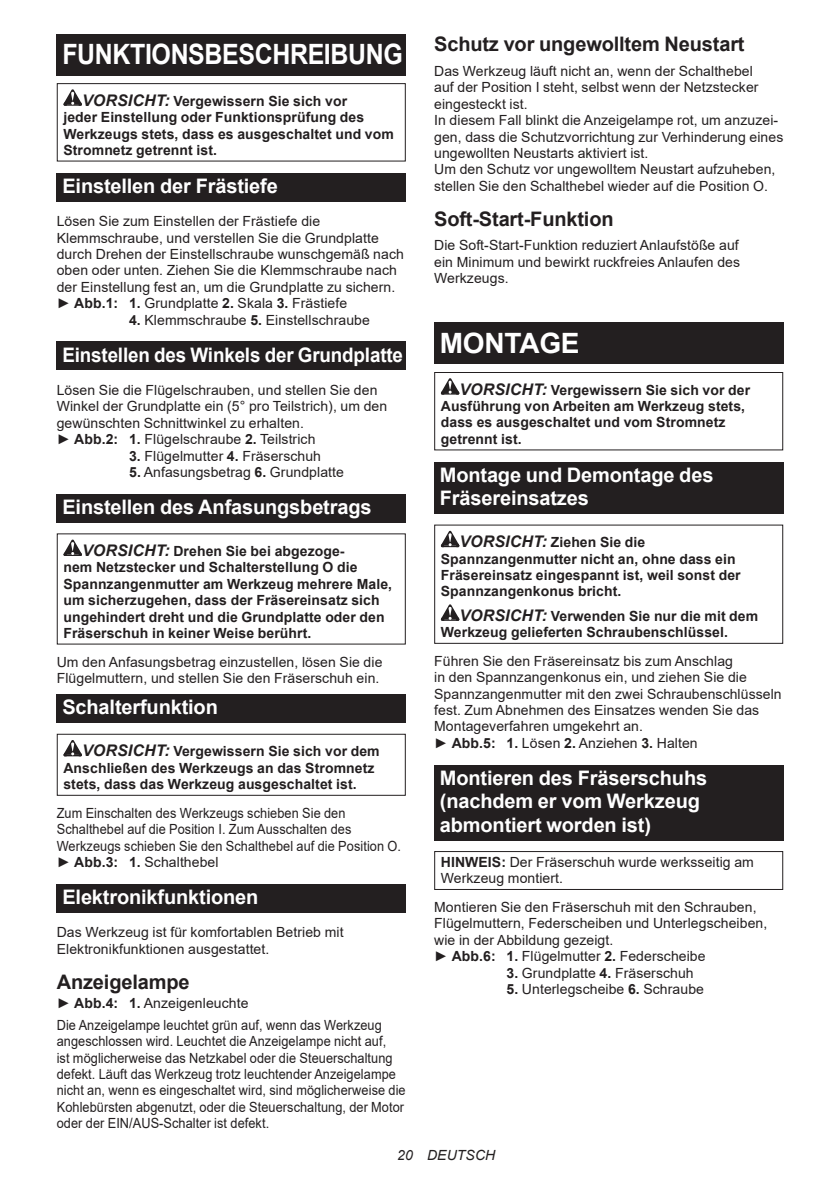
<style>
.page{position:relative;width:840px;height:1191px;background:#fff}
.page>*{position:absolute;margin:0;border:0;box-sizing:border-box;transform-origin:0 0}
.t1{font:700 28px "Arial";letter-spacing:-.015em;color:#fff;scale:.89 1}
.t2{font:700 28px "Arial";letter-spacing:-.015em;color:#fff}
.t3{font:700 20px/23.4px "Arial";letter-spacing:-.01em;color:#fff}
.t4{font:700 20px "Arial";letter-spacing:-.01em;color:#231f20}
.t5{font:700 20px "Arial";letter-spacing:-.01em;color:#fff;scale:.94 1}
.t6{font:14px/16.4px "Arial";letter-spacing:.005em;color:#231f20}
.t7{font:700 14px/16.4px "Arial";letter-spacing:.005em;color:#231f20}
.t8{font:14px/16.4px "Arial";letter-spacing:.005em;color:#231f20;scale:.91 1}
.t9{font:italic 14px "Arial";letter-spacing:.005em;color:#231f20}
.s1{font-style:italic;font-size:16px}
.s2{font-weight:700}
</style>
<div class="page">
<div style="left:57px;top:34px;width:348px;height:41px;background:#231f20"></div>
<svg style="left:63px;top:89px;width:19px;height:17px"></svg>
<div style="left:57px;top:83px;width:348px;height:79px;border:1px solid #231f20"></div>
<div style="left:57px;top:173px;width:348px;height:28px;background:#231f20"></div>
<div style="left:57px;top:342px;width:348px;height:28px;background:#231f20"></div>
<div style="left:57px;top:494px;width:348px;height:28px;background:#231f20"></div>
<svg style="left:63px;top:539px;width:19px;height:17px"></svg>
<div style="left:57px;top:694px;width:348px;height:29px;background:#231f20"></div>
<svg style="left:63px;top:740px;width:19px;height:16px"></svg>
<div style="left:57px;top:733px;width:348px;height:63px;border:1px solid #231f20"></div>
<div style="left:57px;top:884px;width:348px;height:28px;background:#231f20"></div>
<div style="left:434px;top:323px;width:348px;height:41px;background:#231f20"></div>
<svg style="left:440px;top:378px;width:19px;height:16px"></svg>
<div style="left:434px;top:372px;width:348px;height:78px;border:1px solid #231f20"></div>
<div style="left:434px;top:462px;width:348px;height:52px;background:#231f20"></div>
<svg style="left:440px;top:531px;width:19px;height:16px"></svg>
<svg style="left:440px;top:604px;width:19px;height:17px"></svg>
<div style="left:434px;top:524px;width:348px;height:120px;border:1px solid #231f20"></div>
<div style="left:434px;top:765px;width:348px;height:75px;background:#231f20"></div>
<div style="left:434px;top:851px;width:348px;height:39px;border:1px solid #231f20"></div>
<h1 class="t1" style="left:62px;top:34px;width:384px">FUNKTIONSBESCHREIBUNG</h1>
<p class="t7" style="left:63px;top:93px;width:332px;text-indent:19px"><span class="s1">VORSICHT:</span> Vergewissern Sie sich vor<br>jeder Einstellung oder Funktionsprüfung des Werkzeugs stets, dass es ausgeschaltet und vom Stromnetz getrennt ist.</p>
<h2 class="t3" style="left:62px;top:174px;width:217px">Einstellen der Frästiefe</h2>
<p class="t6" style="left:57px;top:213px;width:348px">Lösen Sie zum Einstellen der Frästiefe die Klemmschraube, und verstellen Sie die Grundplatte durch Drehen der Einstellschraube wunschgemäß nach oben oder unten. Ziehen Sie die Klemmschraube nach der Einstellung fest an, um die Grundplatte zu sichern. ► <span class="s2">Abb.1: 1.</span> Grundplatte <span class="s2">2.</span> Skala <span class="s2">3.</span> Frästiefe</p>
<p class="t6" style="left:129px;top:311px;width:242px"><span class="s2">4.</span> Klemmschraube <span class="s2">5.</span> Einstellschraube</p>
<h2 class="t5" style="left:62px;top:340px;width:363px">Einstellen des Winkels der Grundplatte</h2>
<p class="t6" style="left:57px;top:382px;width:332px">Lösen Sie die Flügelschrauben, und stellen Sie den Winkel der Grundplatte ein (5° pro Teilstrich), um den gewünschten Schnittwinkel zu erhalten.<br>► <span class="s2">Abb.2: 1.</span> Flügelschraube <span class="s2">2.</span> Teilstrich</p>
<p class="t6" style="left:129px;top:447px;width:193px"><span class="s2">3.</span> Flügelmutter <span class="s2">4.</span> Fräserschuh</p>
<p class="t6" style="left:129px;top:464px;width:216px"><span class="s2">5.</span> Anfasungsbetrag <span class="s2">6.</span> Grundplatte</p>
<h2 class="t3" style="left:62px;top:495px;width:310px">Einstellen des Anfasungsbetrags</h2>
<p class="t7" style="left:63px;top:543px;width:330px;text-indent:19px"><span class="s1">VORSICHT:</span> Drehen Sie bei abgezoge-<br>nem Netzstecker und Schalterstellung O die Spannzangenmutter am Werkzeug mehrere Male, um sicherzugehen, dass der Fräsereinsatz sich ungehindert dreht und die Grundplatte oder den Fräserschuh in keiner Weise berührt.</p>
<p class="t6" style="left:57px;top:653px;width:327px">Um den Anfasungsbetrag einzustellen, lösen Sie die<br>Flügelmuttern, und stellen Sie den Fräserschuh ein.</p>
<h2 class="t3" style="left:62px;top:696px;width:157px">Schalterfunktion</h2>
<p class="t7" style="left:63px;top:743px;width:317px;text-indent:19px"><span class="s1">VORSICHT:</span> Vergewissern Sie sich vor dem<br>Anschließen des Werkzeugs an das Stromnetz stets, dass das Werkzeug ausgeschaltet ist.</p>
<p class="t8" style="left:57px;top:804px;width:379px">Zum Einschalten des Werkzeugs schieben Sie den Schalthebel auf die Position I. Zum Ausschalten des Werkzeugs schieben Sie den Schalthebel auf die Position O. ► <span class="s2">Abb.3: 1.</span> Schalthebel</p>
<h2 class="t3" style="left:62px;top:885px;width:197px">Elektronikfunktionen</h2>
<p class="t6" style="left:57px;top:924px;width:288px">Das Werkzeug ist für komfortablen Betrieb mit<br>Elektronikfunktionen ausgestattet.</p>
<h2 class="t4" style="left:57px;top:967px;width:134px">Anzeigelampe</h2>
<p class="t6" style="left:57px;top:991px;width:326px;line-height:22px">► <span class="s2">Abb.4: 1.</span> Anzeigenleuchte<br>Die Anzeigelampe leuchtet grün auf, wenn das Werkzeug</p>
<p class="t8" style="left:57px;top:1033px;width:385px">angeschlossen wird. Leuchtet die Anzeigelampe nicht auf,<br>ist möglicherweise das Netzkabel oder die Steuerschaltung defekt. Läuft das Werkzeug trotz leuchtender Anzeigelampe nicht an, wenn es eingeschaltet wird, sind möglicherweise die Kohlebürsten abgenutzt, oder die Steuerschaltung, der Motor oder der EIN/AUS-Schalter ist defekt.</p>
<h2 class="t4" style="left:434px;top:30px;width:312px">Schutz vor ungewolltem Neustart</h2>
<p class="t6" style="left:434px;top:63px;width:350px">Das Werkzeug läuft nicht an, wenn der Schalthebel<br>auf der Position I steht, selbst wenn der Netzstecker eingesteckt ist.<br>In diesem Fall blinkt die Anzeigelampe rot, um anzuzei&shy;gen, dass die Schutzvorrichtung zur Verhinderung eines ungewollten Neustarts aktiviert ist.<br>Um den Schutz vor ungewolltem Neustart aufzuheben, stellen Sie den Schalthebel wieder auf die Position O.</p>
<h2 class="t4" style="left:434px;top:204px;width:181px">Soft-Start-Funktion</h2>
<p class="t6" style="left:434px;top:237px;width:307px;text-align:justify">Die Soft-Start-Funktion reduziert Anlaufstöße auf ein Minimum und bewirkt ruckfreies Anlaufen des Werkzeugs.</p>
<h1 class="t2" style="left:439px;top:323px;width:141px">MONTAGE</h1>
<p class="t7" style="left:440px;top:381px;width:310px;text-indent:19px"><span class="s1">VORSICHT:</span> Vergewissern Sie sich vor der Ausführung von Arbeiten am Werkzeug stets, dass es ausgeschaltet und vom Stromnetz getrennt ist.</p>
<h2 class="t3" style="left:439px;top:463px;width:275px">Montage und Demontage des<br>Fräsereinsatzes</h2>
<p class="t7" style="left:440px;top:534px;width:301px;text-indent:19px"><span class="s1">VORSICHT:</span> Ziehen Sie die Spannzangenmutter nicht an, ohne dass ein Fräsereinsatz eingespannt ist, weil sonst der Spannzangenkonus bricht.</p>
<p class="t7" style="left:440px;top:608px;width:319px;text-indent:19px"><span class="s1">VORSICHT:</span> Verwenden Sie nur die mit dem<br>Werkzeug gelieferten Schraubenschlüssel.</p>
<p class="t6" style="left:434px;top:652px;width:349px">Führen Sie den Fräsereinsatz bis zum Anschlag<br>in den Spannzangenkonus ein, und ziehen Sie die Spannzangenmutter mit den zwei Schraubenschlüsseln fest. Zum Abnehmen des Einsatzes wenden Sie das Montageverfahren umgekehrt an.<br>► <span class="s2">Abb.5: 1.</span> Lösen <span class="s2">2.</span> Anziehen <span class="s2">3.</span> Halten</p>
<h2 class="t3" style="left:439px;top:766px;width:269px">Montieren des Fräserschuhs (nachdem er vom Werkzeug abmontiert worden ist)</h2>
<p class="t6" style="left:440px;top:853px;width:314px"><span class="s2">HINWEIS:</span> Der Fräserschuh wurde werksseitig am<br>Werkzeug montiert.</p>
<p class="t6" style="left:434px;top:898px;width:334px">Montieren Sie den Fräserschuh mit den Schrauben, Flügelmuttern, Federscheiben und Unterlegscheiben, wie in der Abbildung gezeigt.<br>► <span class="s2">Abb.6: 1.</span> Flügelmutter <span class="s2">2.</span> Federscheibe</p>
<p class="t6" style="left:506px;top:964px;width:189px"><span class="s2">3.</span> Grundplatte <span class="s2">4.</span> Fräserschuh</p>
<p class="t6" style="left:506px;top:980px;width:199px"><span class="s2">5.</span> Unterlegscheibe <span class="s2">6.</span> Schraube</p>
<p class="t9" style="left:397px;top:1146px;width:99px">20 DEUTSCH</p>
</div>
